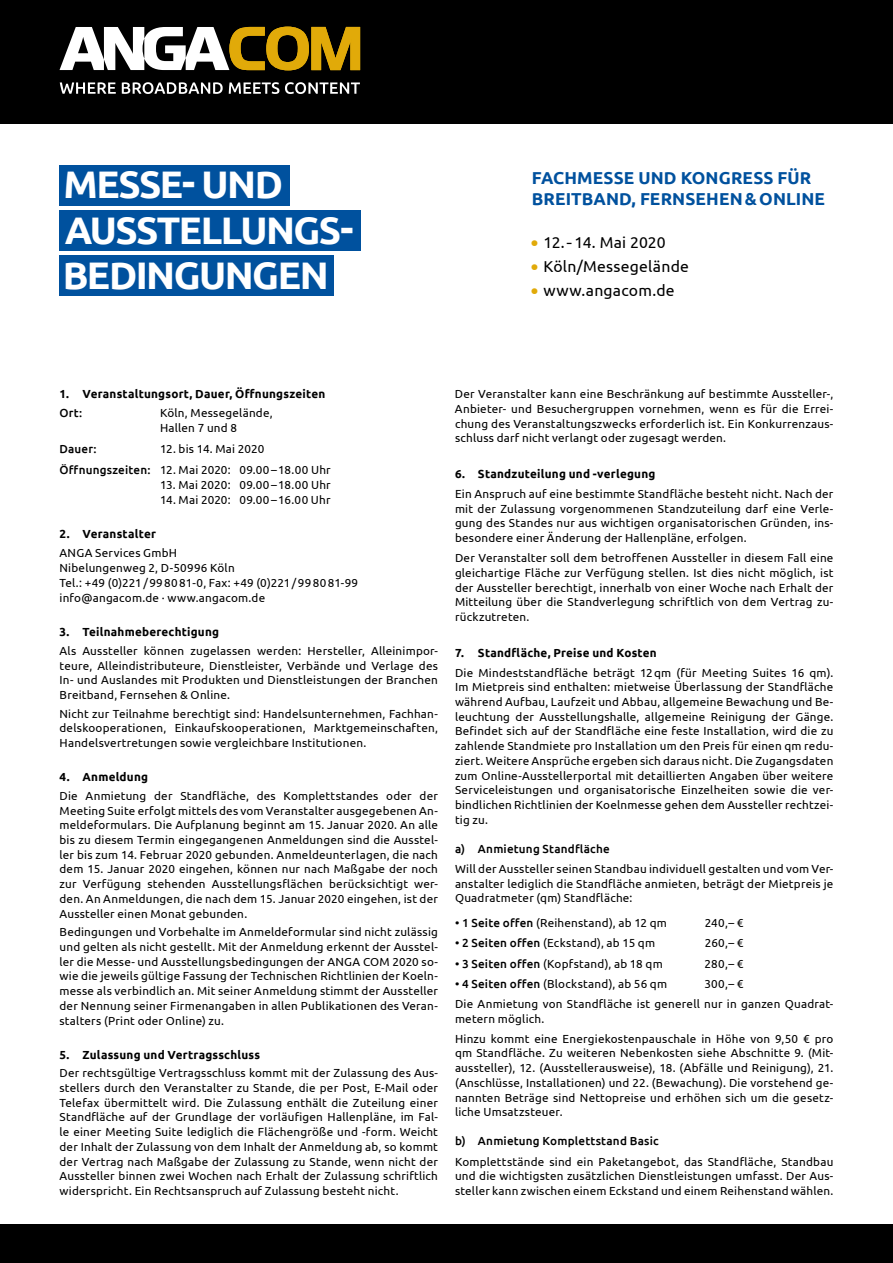
<style>
.page{position:relative;width:893px;height:1263px;background:#fff}
.page>*{position:absolute;margin:0;border:0;box-sizing:border-box;transform-origin:0 0}
.t1{font:700 38.4px/44.7px "Ubuntu";letter-spacing:-.04em;color:#fff}
.t2{font:700 17.25px/21px "Ubuntu";letter-spacing:.005em;color:#00519e}
.t3{font:15.75px "Ubuntu";letter-spacing:.015em;color:#000}
.t4{font:15.75px "Ubuntu";letter-spacing:-.005em;color:#000}
.t5{font:11.7px/14.7px "Ubuntu";letter-spacing:.02em;color:#000;text-align:justify}
.t6{font:700 11.7px "Ubuntu";letter-spacing:.02em;color:#000}
.t7{font:500 11.7px "Ubuntu";letter-spacing:.015em;color:#000}
.s1{font-size:22.8px;color:#e1aa09}
.s2{font-weight:500}
</style>
<div class="page">
<div style="left:0;top:0;width:893px;height:123px;background:#000"></div>
<svg style="left:60px;top:27px;width:300px;height:44px"></svg>
<svg style="left:60px;top:82px;width:56px;height:12px"></svg>
<svg style="left:122px;top:82px;width:101px;height:12px"></svg>
<svg style="left:229px;top:82px;width:50px;height:12px"></svg>
<svg style="left:285px;top:82px;width:75px;height:12px"></svg>
<div style="left:0;top:1225px;width:893px;height:38px;background:#000"></div>
<div style="left:60px;top:165px;width:230px;height:40px;background:#00519e"></div>
<div style="left:60px;top:210px;width:301px;height:40px;background:#00519e"></div>
<div style="left:60px;top:256px;width:274px;height:40px;background:#00519e"></div>
<h1 class="t1" style="left:63px;top:162px;width:221px">MESSE- UND</h1>
<h1 class="t1" style="left:63px;top:207px;width:292px">AUSSTELLUNGS-<br>BEDINGUNGEN</h1>
<h2 class="t2" style="left:532px;top:167px;width:295px">FACHMESSE UND KONGRESS FÜR<br>BREITBAND, FERNSEHEN&amp;ONLINE</h2>
<h3 class="t4" style="left:530px;top:233px;width:137px"><span class="s1">•</span> 12.-14. Mai 2020</h3>
<h3 class="t3" style="left:530px;top:257px;width:160px"><span class="s1">•</span> Köln/Messegelände</h3>
<h3 class="t3" style="left:530px;top:281px;width:146px"><span class="s1">•</span> www.angacom.de</h3>
<p class="t6" style="left:60px;top:387px;width:267px">1. Veranstaltungsort, Dauer, Öffnungszeiten</p>
<p class="t7" style="left:60px;top:405px;width:24px">Ort:</p>
<p class="t5" style="left:160px;top:405px;width:114px">Köln, Messegelände,<br>Hallen 7 und 8</p>
<p class="t7" style="left:60px;top:442px;width:39px">Dauer:</p>
<p class="t5" style="left:60px;top:438px;width:273px;line-height:21.3px;text-indent:101px">12. bis 14. Mai 2020<br><span class="s2">Öffnungszeiten:</span> 12. Mai 2020: 09.00–18.00 Uhr</p>
<p class="t5" style="left:160px;top:477px;width:172px">13. Mai 2020: 09.00–18.00 Uhr</p>
<p class="t5" style="left:160px;top:492px;width:172px">14. Mai 2020: 09.00–16.00 Uhr</p>
<p class="t6" style="left:60px;top:527px;width:98px">2. Veranstalter</p>
<p class="t5" style="left:60px;top:545px;width:300px;text-align:left">ANGA Services GmbH<br>Nibelungenweg 2, D-50996 Köln<br>Tel.: +49 (0)221/998081-0, Fax: +49 (0)221/998081-99 info@angacom.de · www.angacom.de</p>
<p class="t6" style="left:60px;top:625px;width:161px">3. Teilnahmeberechtigung</p>
<p class="t5" style="left:60px;top:643px;width:380px">Als Aussteller können zugelassen werden: Hersteller, Alleinimpor&shy;teure, Alleindistributeure, Dienstleister, Verbände und Verlage des In- und Auslandes mit Produkten und Dienstleistungen der Branchen Breitband, Fernsehen &amp; Online.</p>
<p class="t5" style="left:60px;top:706px;width:380px">Nicht zur Teilnahme berechtigt sind: Handelsunternehmen, Fachhan&shy;delskooperationen, Einkaufskooperationen, Marktgemeinschaften, Handelsvertretungen sowie vergleichbare Institutionen.</p>
<p class="t6" style="left:60px;top:770px;width:90px">4. Anmeldung</p>
<p class="t5" style="left:60px;top:788px;width:380px">Die Anmietung der Standfläche, des Komplettstandes oder der Meeting Suite erfolgt mittels des vom Veranstalter ausgegebenen An&shy;meldeformulars. Die Aufplanung beginnt am 15. Januar 2020. An alle bis zu diesem Termin eingegangenen Anmeldungen sind die Ausstel&shy;ler bis zum 14. Februar 2020 gebunden. Anmeldeunterlagen, die nach dem 15. Januar 2020 eingehen, können nur nach Maßgabe der noch zur Verfügung stehenden Ausstellungsflächen berücksichtigt wer&shy;den. An Anmeldungen, die nach dem 15. Januar 2020 eingehen, ist der Aussteller einen Monat gebunden.</p>
<p class="t5" style="left:60px;top:924px;width:380px">Bedingungen und Vorbehalte im Anmeldeformular sind nicht zulässig und gelten als nicht gestellt. Mit der Anmeldung erkennt der Ausstel&shy;ler die Messe- und Ausstellungsbedingungen der ANGA COM 2020 so&shy;wie die jeweils gültige Fassung der Technischen Richtlinien der Koeln&shy;messe als verbindlich an. Mit seiner Anmeldung stimmt der Aussteller der Nennung seiner Firmenangaben in allen Publikationen des Veran&shy;stalters (Print oder Online) zu.</p>
<p class="t6" style="left:60px;top:1047px;width:202px">5. Zulassung und Vertragsschluss</p>
<p class="t5" style="left:60px;top:1065px;width:380px">Der rechtsgültige Vertragsschluss kommt mit der Zulassung des Aus&shy;stellers durch den Veranstalter zu Stande, die per Post, E-Mail oder Telefax übermittelt wird. Die Zulassung enthält die Zuteilung einer Standfläche auf der Grundlage der vorläufigen Hallenpläne, im Fal&shy;le einer Meeting Suite lediglich die Flächengröße und -form. Weicht der Inhalt der Zulassung von dem Inhalt der Anmeldung ab, so kommt der Vertrag nach Maßgabe der Zulassung zu Stande, wenn nicht der Aussteller binnen zwei Wochen nach Erhalt der Zulassung schriftlich widerspricht. Ein Rechtsanspruch auf Zulassung besteht nicht.</p>
<p class="t5" style="left:455px;top:386px;width:380px">Der Veranstalter kann eine Beschränkung auf bestimmte Aussteller-, Anbieter- und Besuchergruppen vornehmen, wenn es für die Errei&shy;chung des Veranstaltungszwecks erforderlich ist. Ein Konkurrenzaus&shy;schluss darf nicht verlangt oder zugesagt werden.</p>
<p class="t6" style="left:455px;top:466px;width:202px">6. Standzuteilung und -verlegung</p>
<p class="t5" style="left:455px;top:486px;width:380px">Ein Anspruch auf eine bestimmte Standfläche besteht nicht. Nach der mit der Zulassung vorgenommenen Standzuteilung darf eine Verle&shy;gung des Standes nur aus wichtigen organisatorischen Gründen, ins&shy;besondere einer Änderung der Hallenpläne, erfolgen.</p>
<p class="t5" style="left:455px;top:550px;width:380px">Der Veranstalter soll dem betroffenen Aussteller in diesem Fall eine gleichartige Fläche zur Verfügung stellen. Ist dies nicht möglich, ist der Aussteller berechtigt, innerhalb von einer Woche nach Erhalt der Mitteilung über die Standverlegung schriftlich von dem Vertrag zu&shy;rückzutreten.</p>
<p class="t6" style="left:455px;top:645px;width:203px">7. Standfläche, Preise und Kosten</p>
<p class="t5" style="left:455px;top:665px;width:380px">Die Mindeststandfläche beträgt 12qm (für Meeting Suites 16 qm).<br>Im Mietpreis sind enthalten: mietweise Überlassung der Standfläche während Aufbau, Laufzeit und Abbau, allgemeine Bewachung und Be&shy;leuchtung der Ausstellungshalle, allgemeine Reinigung der Gänge.<br>Befindet sich auf der Standfläche eine feste Installation, wird die zu zahlende Standmiete pro Installation um den Preis für einen qm redu&shy;ziert. Weitere Ansprüche ergeben sich daraus nicht. Die Zugangsdaten zum Online-Ausstellerportal mit detaillierten Angaben über weitere Serviceleistungen und organisatorische Einzelheiten sowie die ver&shy;bindlichen Richtlinien der Koelnmesse gehen dem Aussteller rechtzei&shy;tig zu.</p>
<p class="t7" style="left:455px;top:841px;width:156px">a) Anmietung Standfläche</p>
<p class="t5" style="left:455px;top:861px;width:380px">Will der Aussteller seinen Standbau individuell gestalten und vom Ver&shy;anstalter lediglich die Standfläche anmieten, beträgt der Mietpreis je Quadratmeter (qm) Standfläche:</p>
<p class="t5" style="left:455px;top:915px;width:214px"><span class="s2">• 1 Seite offen</span> (Reihenstand), ab 12 qm</p>
<p class="t5" style="left:705px;top:915px;width:40px">240,– €</p>
<p class="t5" style="left:455px;top:935px;width:202px"><span class="s2">• 2 Seiten offen</span> (Eckstand), ab 15 qm</p>
<p class="t5" style="left:705px;top:935px;width:40px">260,– €</p>
<p class="t5" style="left:455px;top:956px;width:209px"><span class="s2">• 3 Seiten offen</span> (Kopfstand), ab 18 qm</p>
<p class="t5" style="left:705px;top:956px;width:40px">280,– €</p>
<p class="t5" style="left:455px;top:976px;width:214px"><span class="s2">• 4 Seiten offen</span> (Blockstand), ab 56 qm</p>
<p class="t5" style="left:455px;top:973px;width:379px;line-height:20.1px;text-indent:249px">300,– €<br>Die Anmietung von Standfläche ist generell nur in ganzen Quadrat-</p>
<p class="t5" style="left:455px;top:1008px;width:380px;line-height:20.1px">metern möglich.<br>Hinzu kommt eine Energiekostenpauschale in Höhe von 9,50 € pro</p>
<p class="t5" style="left:455px;top:1045px;width:380px">qm Standfläche. Zu weiteren Nebenkosten siehe Abschnitte 9. (Mit&shy;aussteller), 12. (Ausstellerausweise), 18. (Abfälle und Reinigung), 21. (Anschlüsse, Installationen) und 22. (Bewachung). Die vorstehend ge&shy;nannten Beträge sind Nettopreise und erhöhen sich um die gesetz&shy;liche Umsatzsteuer.</p>
<p class="t7" style="left:455px;top:1134px;width:205px">b) Anmietung Komplettstand Basic</p>
<p class="t5" style="left:455px;top:1154px;width:380px">Komplettstände sind ein Paketangebot, das Standfläche, Standbau und die wichtigsten zusätzlichen Dienstleistungen umfasst. Der Aus&shy;steller kann zwischen einem Eckstand und einem Reihenstand wählen.</p>
</div>
